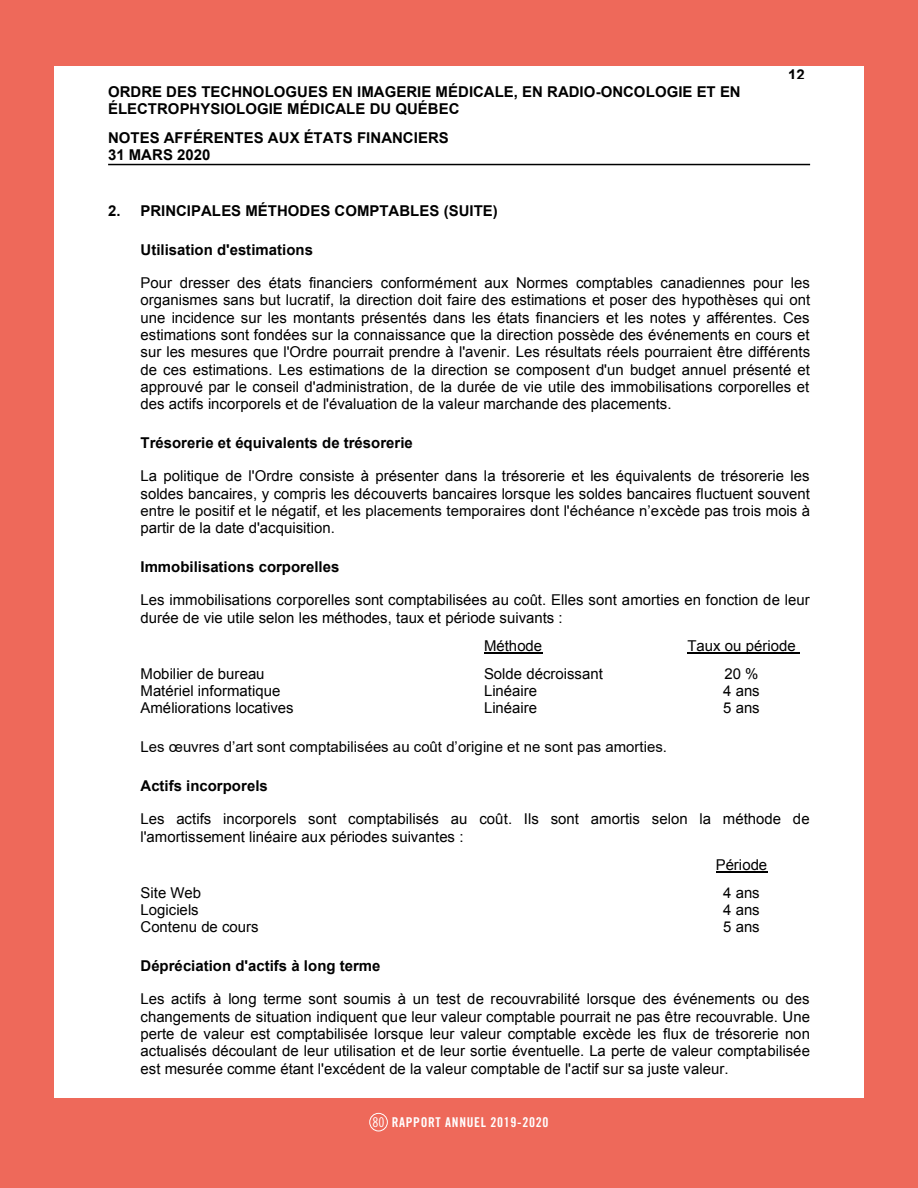
<style>
.page{position:relative;width:918px;height:1188px;background:#fff}
.page>*{position:absolute;margin:0;border:0;box-sizing:border-box;transform-origin:0 0}
.t1{font:15px/17.2px "Arial";color:#000;text-align:justify}
.t2{font:700 15px/17.1px "Arial";color:#000}
.t3{font:13.5px "Trade Gothic LT Std Bd Cn 20";letter-spacing:.05em;color:#fff}
.s1{font-family:"Trade Gothic LT Std Cn 18"}
</style>
<div class="page">
<div style="left:0;top:1098px;width:918px;height:90px;background:#ee695a"></div>
<div style="left:0;top:0;width:918px;height:66px;background:#ee695a"></div>
<div style="left:0;top:0;width:54px;height:1188px;background:#ee695a"></div>
<div style="left:864px;top:0;width:54px;height:1188px;background:#ee695a"></div>
<div style="left:370px;top:1113px;width:18px;height:18px;border:1px solid #fff;border-radius:50%"></div>
<hr style="left:108px;top:164px;width:702px;height:1px;background:#000">
<hr style="left:484px;top:652px;width:58px;height:1px;background:#000">
<hr style="left:687px;top:652px;width:113px;height:1px;background:#000">
<hr style="left:716px;top:871px;width:51px;height:1px;background:#000">
<p class="t2" style="left:108px;top:84px;width:634px">ORDRE DES TECHNOLOGUES EN IMAGERIE MÉDICALE, EN RADIO-ONCOLOGIE ET EN<br>ÉLECTROPHYSIOLOGIE MÉDICALE DU QUÉBEC</p>
<p class="t2" style="left:108px;top:129px;width:342px">NOTES AFFÉRENTES AUX ÉTATS FINANCIERS<br>31 MARS 2020</p>
<p class="t2" style="left:788px;top:67px;width:18px">12</p>
<p class="t2" style="left:108px;top:203px;width:391px">2. PRINCIPALES MÉTHODES COMPTABLES (SUITE)</p>
<p class="t2" style="left:141px;top:241px;width:174px">Utilisation d'estimations</p>
<p class="t1" style="left:141px;top:274px;width:671px">Pour dresser des états financiers conformément aux Normes comptables canadiennes pour les organismes sans but lucratif, la direction doit faire des estimations et poser des hypothèses qui ont une incidence sur les montants présentés dans les états financiers et les notes y afférentes. Ces estimations sont fondées sur la connaissance que la direction possède des événements en cours et sur les mesures que l'Ordre pourrait prendre à l'avenir. Les résultats réels pourraient être différents de ces estimations. Les estimations de la direction se composent d'un budget annuel présenté et approuvé par le conseil d'administration, de la durée de vie utile des immobilisations corporelles et des actifs incorporels et de l'évaluation de la valeur marchande des placements.</p>
<p class="t2" style="left:141px;top:434px;width:274px">Trésorerie et équivalents de trésorerie</p>
<p class="t1" style="left:141px;top:468px;width:671px">La politique de l'Ordre consiste à présenter dans la trésorerie et les équivalents de trésorerie les soldes bancaires, y compris les découverts bancaires lorsque les soldes bancaires fluctuent souvent entre le positif et le négatif, et les placements temporaires dont l'échéance n’excède pas trois mois à partir de la date d'acquisition.</p>
<p class="t2" style="left:141px;top:558px;width:200px">Immobilisations corporelles</p>
<p class="t1" style="left:141px;top:592px;width:671px">Les immobilisations corporelles sont comptabilisées au coût. Elles sont amorties en fonction de leur durée de vie utile selon les méthodes, taux et période suivants :</p>
<p class="t1" style="left:484px;top:637px;width:60px">Méthode</p>
<p class="t1" style="left:687px;top:637px;width:110px">Taux ou période</p>
<p class="t1" style="left:141px;top:665px;width:126px">Mobilier de bureau</p>
<p class="t1" style="left:484px;top:665px;width:120px">Solde décroissant</p>
<p class="t1" style="left:725px;top:665px;width:35px">20 %</p>
<p class="t1" style="left:141px;top:682px;width:141px">Matériel informatique</p>
<p class="t1" style="left:484px;top:682px;width:55px">Linéaire</p>
<p class="t1" style="left:723px;top:682px;width:38px">4 ans</p>
<p class="t1" style="left:141px;top:699px;width:155px">Améliorations locatives</p>
<p class="t1" style="left:484px;top:699px;width:55px">Linéaire</p>
<p class="t1" style="left:723px;top:699px;width:38px">5 ans</p>
<p class="t1" style="left:141px;top:738px;width:528px">Les œuvres d’art sont comptabilisées au coût d’origine et ne sont pas amorties.</p>
<p class="t2" style="left:141px;top:778px;width:129px">Actifs incorporels</p>
<p class="t1" style="left:141px;top:811px;width:671px">Les actifs incorporels sont comptabilisés au coût. Ils sont amortis selon la méthode de l'amortissement linéaire aux périodes suivantes :</p>
<p class="t1" style="left:716px;top:856px;width:53px">Période</p>
<p class="t1" style="left:141px;top:884px;width:62px">Site Web</p>
<p class="t1" style="left:723px;top:884px;width:38px">4 ans</p>
<p class="t1" style="left:141px;top:901px;width:60px">Logiciels</p>
<p class="t1" style="left:723px;top:901px;width:38px">4 ans</p>
<p class="t1" style="left:141px;top:919px;width:120px">Contenu de cours</p>
<p class="t1" style="left:723px;top:919px;width:38px">5 ans</p>
<p class="t2" style="left:141px;top:958px;width:241px">Dépréciation d'actifs à long terme</p>
<p class="t1" style="left:141px;top:991px;width:671px">Les actifs à long terme sont soumis à un test de recouvrabilité lorsque des événements ou des changements de situation indiquent que leur valeur comptable pourrait ne pas être recouvrable. Une perte de valeur est comptabilisée lorsque leur valeur comptable excède les flux de trésorerie non actualisés découlant de leur utilisation et de leur sortie éventuelle. La perte de valeur comptabilisée est mesurée comme étant l'excédent de la valeur comptable de l'actif sur sa juste valeur.</p>
<p class="t3" style="left:373px;top:1114px;width:177px"><span class="s1">80</span> RAPPORT ANNUEL 2019-2020</p>
</div>
